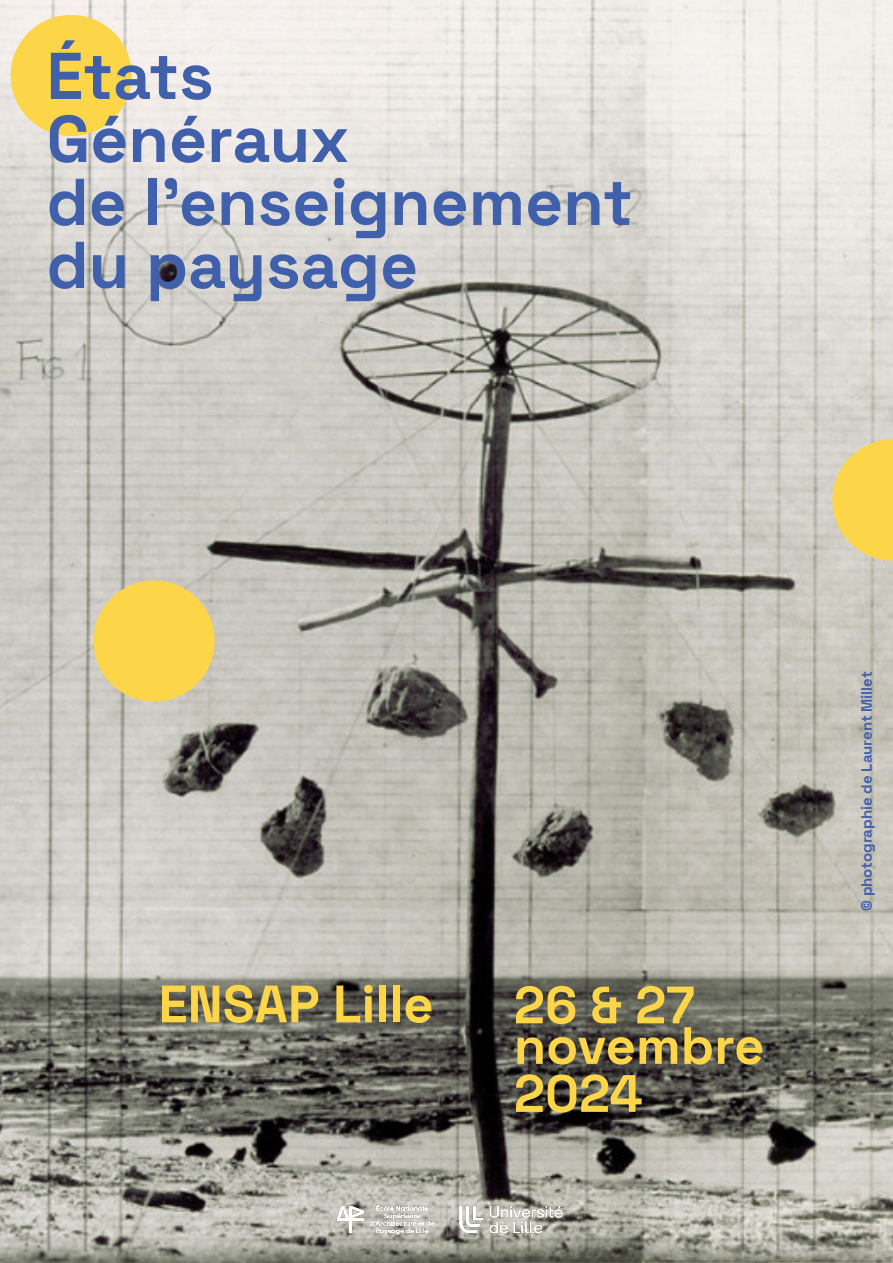
<style>
.page{position:relative;width:893px;height:1263px;background:#fff}
.page>*{position:absolute;margin:0;border:0;box-sizing:border-box;transform-origin:0 0}
.t1{font:700 66px "Space Grotesk";color:#4160ac}
.t2{font:700 52.5px "Space Grotesk";color:#fcd549}
.t3{font:700 15px "Space Grotesk";color:#4160ac}
</style>
<div class="page">
<img style="left:0;top:0;width:893px;height:1263px">
<div style="left:11px;top:15px;width:121px;height:121px;background:#fcd549;border-radius:50%"></div>
<svg style="left:832px;top:439px;width:61px;height:122px;background:#f2d365"></svg>
<div style="left:94px;top:580px;width:121px;height:122px;background:#fcd549;border-radius:50%"></div>
<img style="left:319px;top:1191px;width:257px;height:57px">
<p class="t1" style="left:47px;top:28px;width:169px">États</p>
<p class="t1" style="left:47px;top:91px;width:304px">Généraux</p>
<p class="t1" style="left:47px;top:154px;width:588px">de l’enseignement</p>
<p class="t1" style="left:47px;top:217px;width:373px">du paysage</p>
<p class="t2" style="left:159px;top:965px;width:277px">ENSAP Lille</p>
<p class="t2" style="left:514px;top:966px;width:183px">26 &amp; 27</p>
<p class="t2" style="left:514px;top:1007px;width:252px">novembre</p>
<p class="t2" style="left:514px;top:1055px;width:130px">2024</p>
<p class="t3" style="left:856px;top:911px;width:241px;rotate:-90deg">© photographie de Laurent Millet</p>
</div>
